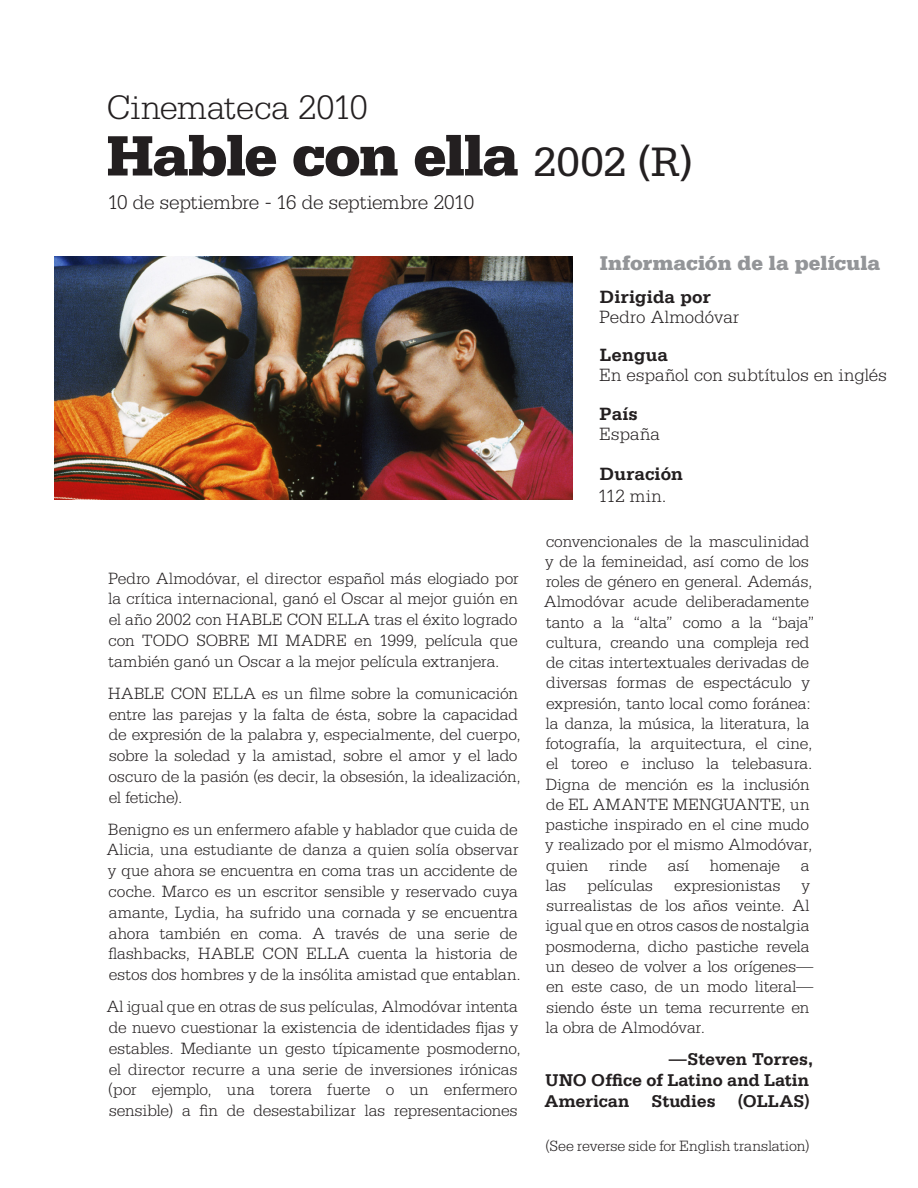
<style>
.page{position:relative;width:918px;height:1188px;background:#fff}
.page>*{position:absolute;margin:0;border:0;box-sizing:border-box;transform-origin:0 0}
.t1{font:900 60px "Serifa Std";letter-spacing:-.025em;color:#231f20}
.t2{font:300 36px "Serifa Std";letter-spacing:-.01em;color:#231f20}
.t3{font:300 21px "Serifa Std";letter-spacing:-.015em;color:#231f20}
.t4{font:900 21px "Serifa Std";color:#939598}
.t5{font:300 18.75px "Serifa Std";letter-spacing:.005em;color:#231f20}
.t6{font:700 18.75px "Serifa Std";letter-spacing:.005em;color:#231f20}
.t7{font:700 18px/21px "Serifa Std";letter-spacing:-.005em;color:#231f20}
.t8{font:300 17.25px/20.2px "Serifa Std";letter-spacing:-.005em;color:#231f20}
.t9{font:300 15.75px "Serifa Std";letter-spacing:-.005em;color:#231f20}
.s1{font-weight:400;font-size:43.5px}
</style>
<div class="page">
<img style="left:54px;top:256px;width:518px;height:244px">
<h2 class="t2" style="left:107px;top:87px;width:262px">Cinemateca 2010</h2>
<h1 class="t1" style="left:107px;top:120px;width:587px">Hable con ella <span class="s1">2002 (R)</span></h1>
<p class="t3" style="left:108px;top:191px;width:368px">10 de septiembre - 16 de septiembre 2010</p>
<p class="t8" style="left:108px;top:568px;width:412px;line-height:20.9px;text-align:justify">Pedro Almodóvar, el director español más elogiado por la crítica internacional, ganó el Oscar al mejor guión en el año 2002 con HABLE CON ELLA tras el éxito logrado con TODO SOBRE MI MADRE en 1999, película que también ganó un Oscar a la mejor película extranjera.</p>
<p class="t8" style="left:108px;top:683px;width:414px;line-height:20.9px">HABLE CON ELLA es un filme sobre la comunicación entre las parejas y la falta de ésta, sobre la capacidad de expresión de la palabra y, especialmente, del cuerpo, sobre la soledad y la amistad, sobre el amor y el lado oscuro de la pasión (es decir, la obsesión, la idealización, el fetiche).</p>
<p class="t8" style="left:107px;top:819px;width:416px;line-height:20.9px">Benigno es un enfermero afable y hablador que cuida de Alicia, una estudiante de danza a quien solía observar y que ahora se encuentra en coma tras un accidente de coche. Marco es un escritor sensible y reservado cuya amante, Lydia, ha sufrido una cornada y se encuentra ahora también en coma. A través de una serie de flashbacks, HABLE CON ELLA cuenta la historia de estos dos hombres y de la insólita amistad que entablan.</p>
<p class="t8" style="left:107px;top:996px;width:416px;line-height:20.9px">Al igual que en otras de sus películas, Almodóvar intenta de nuevo cuestionar la existencia de identidades fijas y estables. Mediante un gesto típicamente posmoderno, el director recurre a una serie de inversiones irónicas (por ejemplo, una torera fuerte o un enfermero sensible) a fin de desestabilizar las representaciones</p>
<p class="t4" style="left:600px;top:251px;width:282px">Información de la película</p>
<p class="t6" style="left:600px;top:285px;width:113px">Dirigida por</p>
<p class="t5" style="left:600px;top:306px;width:142px">Pedro Almodóvar</p>
<p class="t6" style="left:600px;top:344px;width:70px">Lengua</p>
<p class="t5" style="left:600px;top:365px;width:289px">En español con subtítulos en inglés</p>
<p class="t6" style="left:600px;top:402px;width:40px">País</p>
<p class="t5" style="left:600px;top:423px;width:62px">España</p>
<p class="t6" style="left:600px;top:463px;width:85px">Duración</p>
<p class="t5" style="left:598px;top:485px;width:70px">112 min.</p>
<p class="t8" style="left:544px;top:531px;width:272px">convencionales de la masculinidad y de la femineidad, así como de los roles de género en general. Además, Almodóvar acude deliberadamente tanto a la “alta” como a la “baja” cultura, creando una compleja red de citas intertextuales derivadas de diversas formas de espectáculo y expresión, tanto local como foránea: la danza, la música, la literatura, la fotografía, la arquitectura, el cine, el toreo e incluso la telebasura.<br>Digna de mención es la inclusión de EL AMANTE MENGUANTE, un pastiche inspirado en el cine mudo y realizado por el mismo Almodóvar, quien rinde así homenaje a las películas expresionistas y surrealistas de los años veinte. Al igual que en otros casos de nostalgia posmoderna, dicho pastiche revela un deseo de volver a los orígenes— en este caso, de un modo literal— siendo éste un tema recurrente en la obra de Almodóvar.</p>
<p class="t7" style="left:544px;top:1048px;width:270px;text-indent:125px">—Steven Torres,<br>UNO Office of Latino and Latin<br>American Studies (OLLAS)</p>
<p class="t9" style="left:546px;top:1137px;width:266px">(See reverse side for English translation)</p>
</div>
